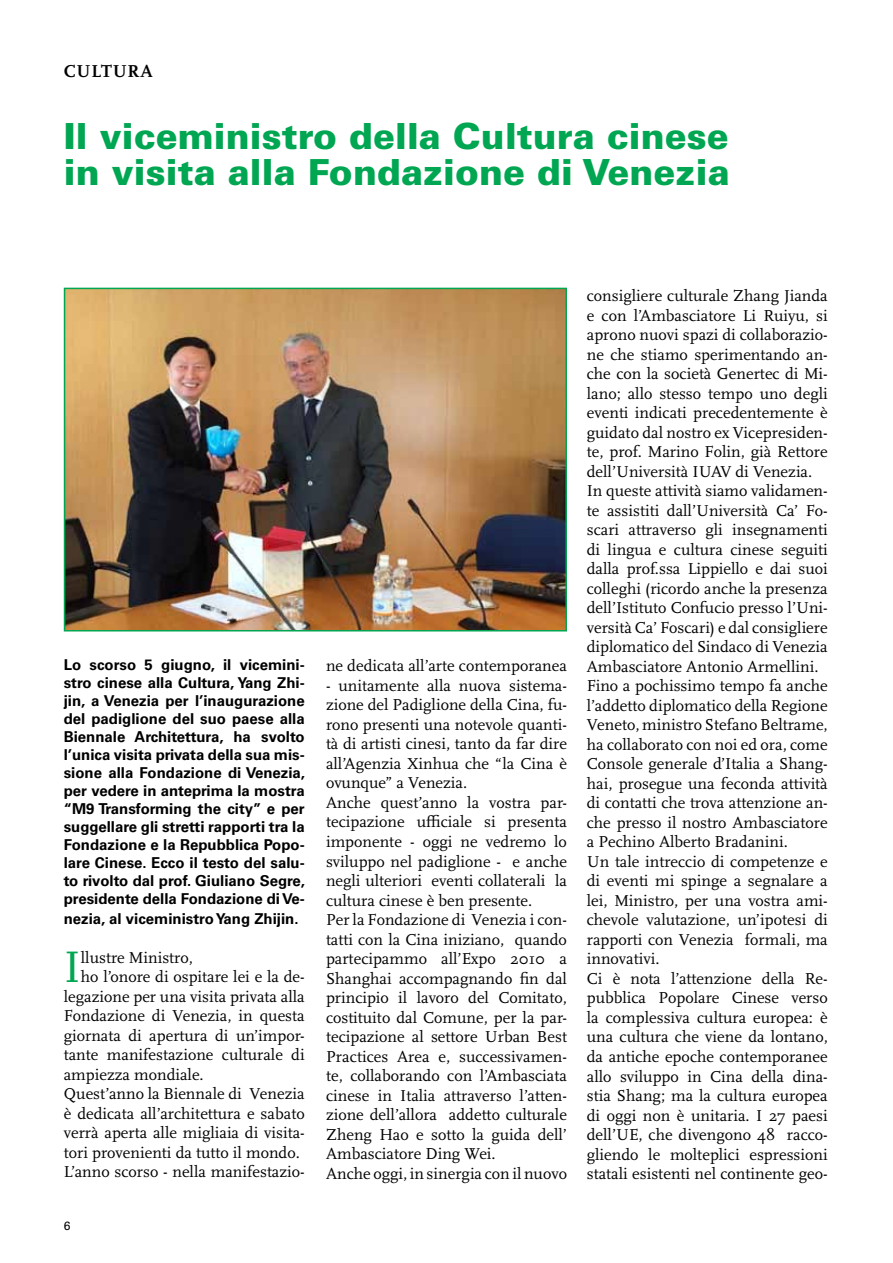
<style>
.page{position:relative;width:893px;height:1263px;background:#fff}
.page>*{position:absolute;margin:0;border:0;box-sizing:border-box;transform-origin:0 0}
.t1{font:46.05px "Scala OT";color:#00a651}
.t2{font:900 36px/36px "Univers LT Std";color:#00a651}
.t3{font:700 18px "Scala OT";letter-spacing:.04em;color:#000}
.t4{font:16.5px/19.5px "Scala OT";color:#000}
.t5{font:700 15px/18px "Univers LT Std";color:#000;text-align:justify}
.t6{font:12px "Univers LT Std";color:#000}
</style>
<div class="page">
<img style="left:67px;top:291px;width:497px;height:337px">
<div style="left:64px;top:288px;width:503px;height:343px;border:2px solid #00a651"></div>
<p class="t3" style="left:64px;top:61px;width:90px">CULTURA</p>
<h2 class="t2" style="left:64px;top:118px;width:667px">Il viceministro della Cultura cinese in visita alla Fondazione di Venezia</h2>
<p class="t5" style="left:64px;top:656px;width:243px">Lo scorso 5 giugno, il vicemini&shy;stro cinese alla Cultura, Yang Zhi&shy;jin, a Venezia per l’inaugurazione del padiglione del suo paese alla Biennale Architettura, ha svolto l’unica visita privata della sua mis&shy;sione alla Fondazione di Venezia, per vedere in anteprima la mostra “M9 Transforming the city” e per suggellare gli stretti rapporti tra la Fondazione e la Repubblica Popo&shy;lare Cinese. Ecco il testo del salu&shy;to rivolto dal prof. Giuliano Segre, presidente della Fondazione di Ve-</p>
<p class="t5" style="left:64px;top:909px;width:236px">nezia, al viceministro Yang Zhijin.</p>
<h1 class="t1" style="left:64px;top:942px;width:19px">I</h1>
<p class="t4" style="left:81px;top:948px;width:113px">llustre Ministro,</p>
<p class="t4" style="left:81px;top:967px;width:225px">ho l’onore di ospitare lei e la de-</p>
<p class="t4" style="left:64px;top:987px;width:242px">legazione per una visita privata alla</p>
<p class="t4" style="left:64px;top:1006px;width:242px">Fondazione di Venezia, in questa</p>
<p class="t4" style="left:64px;top:1026px;width:242px">giornata di apertura di un’impor-</p>
<p class="t4" style="left:64px;top:1045px;width:242px">tante manifestazione culturale di</p>
<p class="t4" style="left:64px;top:1065px;width:141px">ampiezza mondiale.</p>
<p class="t4" style="left:64px;top:1084px;width:242px">Quest’anno la Biennale di Venezia</p>
<p class="t4" style="left:64px;top:1104px;width:242px">è dedicata all’architettura e sabato</p>
<p class="t4" style="left:64px;top:1123px;width:242px">verrà aperta alle migliaia di visita-</p>
<p class="t4" style="left:64px;top:1143px;width:238px">tori provenienti da tutto il mondo.</p>
<p class="t4" style="left:64px;top:1162px;width:242px">L’anno scorso - nella manifestazio-</p>
<p class="t6" style="left:64px;top:1218px;width:8px">6</p>
<p class="t4" style="left:326px;top:657px;width:242px">ne dedicata all’arte contemporanea</p>
<p class="t4" style="left:326px;top:676px;width:242px">- unitamente alla nuova sistema&shy;zione del Padiglione della Cina, fu&shy;rono presenti una notevole quanti&shy;tà di artisti cinesi, tanto da far dire all’Agenzia Xinhua che “la Cina è ovunque” a Venezia.<br>Anche quest’anno la vostra par&shy;tecipazione ufficiale si presenta imponente - oggi ne vedremo lo sviluppo nel padiglione - e anche negli ulteriori eventi collaterali la cultura cinese è ben presente.<br>Per la Fondazione di Venezia i con&shy;tatti con la Cina iniziano, quando partecipammo all’Expo 2010 a Shanghai accompagnando fin dal principio il lavoro del Comitato, costituito dal Comune, per la par&shy;tecipazione al settore Urban Best Practices Area e, successivamen&shy;te, collaborando con l’Ambasciata cinese in Italia attraverso l’atten&shy;zione dell’allora addetto culturale Zheng Hao e sotto la guida dell’ Ambasciatore Ding Wei.<br>Anche oggi, in sinergia con il nuovo</p>
<p class="t4" style="left:587px;top:287px;width:242px">consigliere culturale Zhang Jianda e con l’Ambasciatore Li Ruiyu, si aprono nuovi spazi di collaborazio&shy;ne che stiamo sperimentando an&shy;che con la società Genertec di Mi&shy;lano; allo stesso tempo uno degli eventi indicati precedentemente è guidato dal nostro ex Vicepresiden&shy;te, prof. Marino Folin, già Rettore dell’Università IUAV di Venezia.<br>In queste attività siamo validamen&shy;te assistiti dall’Università Ca’ Fo&shy;scari attraverso gli insegnamenti di lingua e cultura cinese seguiti dalla prof.ssa Lippiello e dai suoi colleghi (ricordo anche la presenza dell’Istituto Confucio presso l’Uni&shy;versità Ca’ Foscari) e dal consigliere diplomatico del Sindaco di Venezia Ambasciatore Antonio Armellini.<br>Fino a pochissimo tempo fa anche l’addetto diplomatico della Regione Veneto, ministro Stefano Beltrame, ha collaborato con noi ed ora, come Console generale d’Italia a Shang&shy;hai, prosegue una feconda attività di contatti che trova attenzione an&shy;che presso il nostro Ambasciatore a Pechino Alberto Bradanini.<br>Un tale intreccio di competenze e di eventi mi spinge a segnalare a lei, Ministro, per una vostra ami&shy;chevole valutazione, un’ipotesi di rapporti con Venezia formali, ma innovativi.<br>Ci è nota l’attenzione della Re&shy;pubblica Popolare Cinese verso la complessiva cultura europea: è una cultura che viene da lontano, da antiche epoche contemporanee allo sviluppo in Cina della dina&shy;stia Shang; ma la cultura europea di oggi non è unitaria. I 27 paesi dell’UE, che divengono 48 racco&shy;gliendo le molteplici espressioni statali esistenti nel continente geo-</p>
</div>
